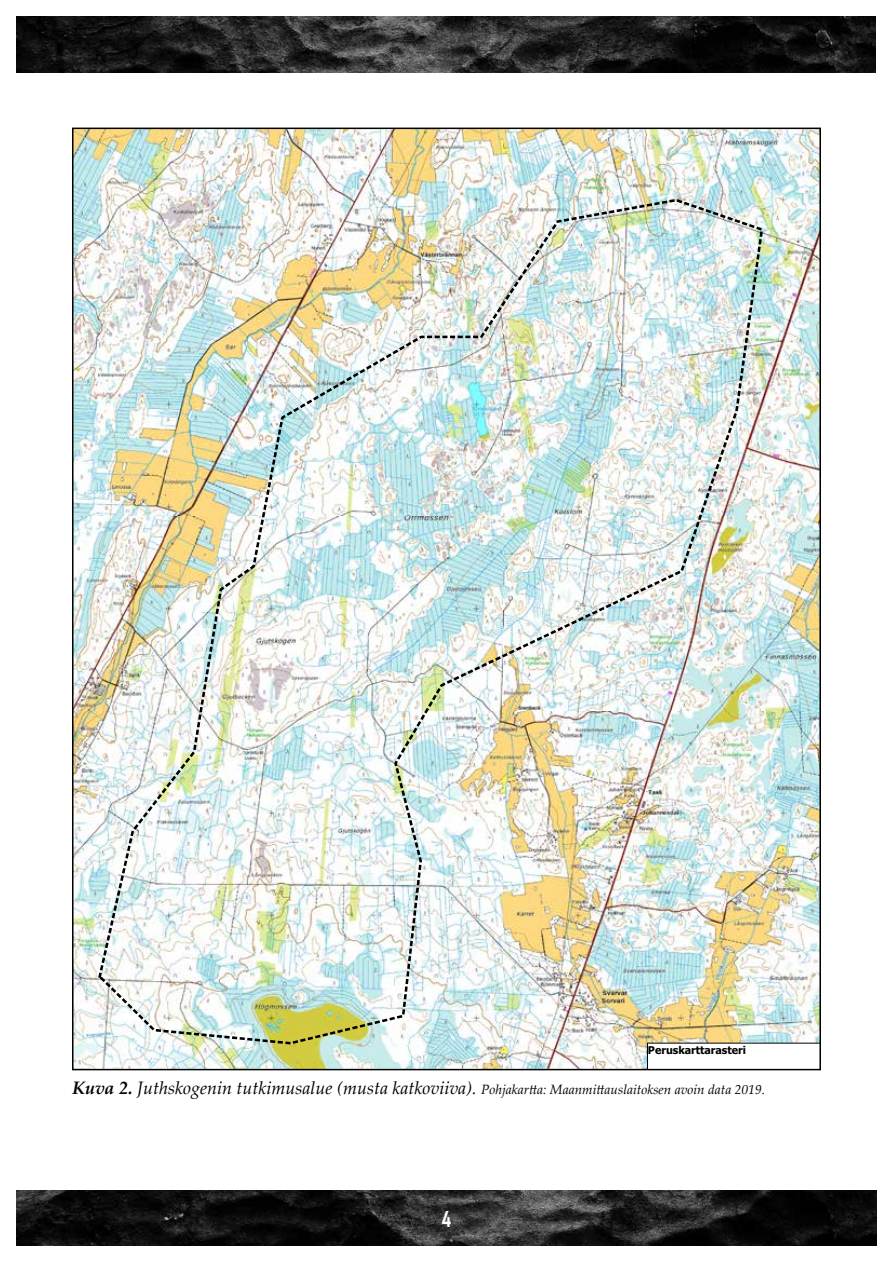
<style>
.page{position:relative;width:893px;height:1263px;background:#fff}
.page>*{position:absolute;margin:0;border:0;box-sizing:border-box;transform-origin:0 0}
.t1{font:700 21px "Agency FB";color:#fff}
.t2{font:italic 13.5px "Palatino Linotype";color:#000}
.t3{font:700 10.65px "Tahoma";letter-spacing:-.005em;color:#000}
.s1{font-weight:700;font-size:18px}
.s2{font-size:18px}
</style>
<div class="page">
<img style="left:17px;top:1191px;width:859px;height:55px">
<img style="left:17px;top:17px;width:859px;height:55px">
<img style="left:75px;top:131px;width:743px;height:936px">
<svg style="left:647px;top:1043px;width:171px;height:24px"></svg>
<p class="t3" style="left:648px;top:1046px;width:100px">Peruskarttarasteri</p>
<p class="t3" style="left:648px;top:1085px;width:115px">Mittakaava 1: 25 000</p>
<p class="t2" style="left:72px;top:1080px;width:695px"><span class="s1">Kuva 2.</span> <span class="s2">Juthskogenin tutkimusalue (musta katkoviiva).</span> Pohjakartta: Maanmittauslaitoksen avoin data 2019.</p>
<h1 class="t1" style="left:442px;top:1206px;width:11px">4</h1>
</div>
